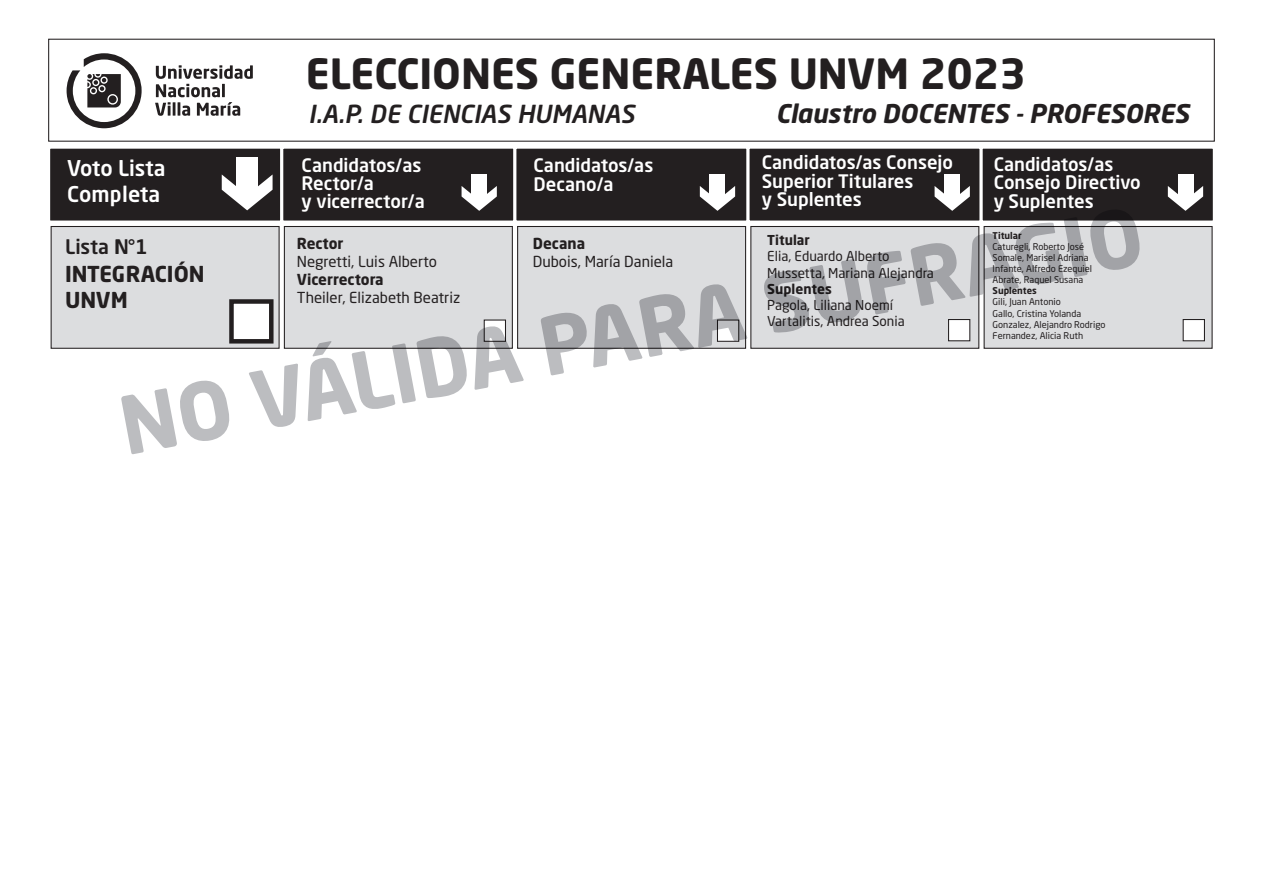
<style>
.page{position:relative;width:1263px;height:893px;background:#fff}
.page>*{position:absolute;margin:0;border:0;box-sizing:border-box;transform-origin:0 0}
.t1{font:700 79.2px "Neo Sans Std";color:#bcbdc0}
.t2{font:700 41.25px "Neo Sans Std";color:#231f20}
.t3{font:italic 700 25.5px "Neo Sans Std";color:#231f20}
.t4{font:italic 500 24.6px "Neo Sans Std";color:#231f20}
.t5{font:700 21.75px/26.1px "Neo Sans Std";color:#231f20}
.t6{font:500 21.45px/25.8px "Neo Sans Std";color:#fff}
.t7{font:500 19.8px "Neo Sans Std";color:#231f20}
.t8{font:500 18.45px/18.5px "Neo Sans Std";color:#fff}
.t9{font:15px "Neo Sans Std";color:#231f20}
.t10{font:700 15px "Neo Sans Std";color:#231f20}
.t11{font:13.5px/16.2px "Neo Sans Std";color:#231f20}
.t12{font:700 13.5px "Neo Sans Std";color:#231f20}
.t13{font:9.3px/11.1px "Neo Sans Std";color:#231f20}
.t14{font:700 9.3px "Neo Sans Std";color:#231f20}
</style>
<div class="page">
<div style="left:48px;top:39px;width:1167px;height:103px;border:1px solid #231f20"></div>
<svg style="left:155px;top:65px;width:98px;height:51px"></svg>
<svg style="left:67px;top:53px;width:75px;height:75px"></svg>
<div style="left:51px;top:226px;width:228px;height:122px;background:#dcdddf"></div>
<div style="left:51px;top:226px;width:229px;height:123px;border:1px solid #231f20"></div>
<div style="left:284px;top:226px;width:228px;height:122px;background:#dcdddf"></div>
<div style="left:284px;top:226px;width:229px;height:123px;border:1px solid #231f20"></div>
<div style="left:484px;top:320px;width:21px;height:21px;background:#fff"></div>
<div style="left:484px;top:319px;width:22px;height:23px;border:1px solid #231f20"></div>
<div style="left:518px;top:226px;width:228px;height:122px;background:#dcdddf"></div>
<div style="left:517px;top:226px;width:229px;height:123px;border:1px solid #231f20"></div>
<div style="left:717px;top:320px;width:22px;height:21px;background:#fff"></div>
<div style="left:717px;top:319px;width:22px;height:23px;border:1px solid #231f20"></div>
<div style="left:231px;top:301px;width:40px;height:40px;background:#fff"></div>
<div style="left:229px;top:299px;width:45px;height:45px;border:4px solid #231f20"></div>
<div style="left:751px;top:226px;width:228px;height:122px;background:#dcdddf"></div>
<div style="left:750px;top:226px;width:229px;height:123px;border:1px solid #231f20"></div>
<div style="left:984px;top:226px;width:228px;height:122px;background:#dcdddf"></div>
<div style="left:983px;top:226px;width:229px;height:123px;border:1px solid #231f20"></div>
<div style="left:49px;top:147px;width:233px;height:75px;background:#231f20"></div>
<div style="left:47px;top:146px;width:236px;height:78px;border:3px solid #fff"></div>
<div style="left:282px;top:147px;width:233px;height:75px;background:#231f20"></div>
<div style="left:280px;top:146px;width:236px;height:78px;border:3px solid #fff"></div>
<div style="left:515px;top:147px;width:233px;height:75px;background:#231f20"></div>
<div style="left:513px;top:146px;width:236px;height:78px;border:3px solid #fff"></div>
<div style="left:748px;top:147px;width:233px;height:75px;background:#231f20"></div>
<div style="left:746px;top:146px;width:237px;height:78px;border:3px solid #fff"></div>
<div style="left:981px;top:147px;width:233px;height:75px;background:#231f20"></div>
<div style="left:980px;top:146px;width:236px;height:78px;border:3px solid #fff"></div>
<svg style="left:222px;top:174px;width:51px;height:36px"></svg>
<div style="left:236px;top:157px;width:22px;height:40px;background:#fff"></div>
<svg style="left:1168px;top:186px;width:35px;height:25px"></svg>
<div style="left:1178px;top:174px;width:15px;height:27px;background:#fff"></div>
<svg style="left:934px;top:186px;width:36px;height:25px"></svg>
<div style="left:945px;top:174px;width:15px;height:27px;background:#fff"></div>
<svg style="left:700px;top:186px;width:35px;height:25px"></svg>
<div style="left:710px;top:174px;width:15px;height:27px;background:#fff"></div>
<svg style="left:462px;top:186px;width:35px;height:25px"></svg>
<div style="left:472px;top:174px;width:15px;height:27px;background:#fff"></div>
<div style="left:1183px;top:320px;width:21px;height:21px;background:#fff"></div>
<div style="left:1183px;top:319px;width:22px;height:22px;border:1px solid #231f20"></div>
<div style="left:948px;top:320px;width:22px;height:21px;background:#fff"></div>
<div style="left:948px;top:319px;width:22px;height:22px;border:1px solid #231f20"></div>
<h2 class="t2" style="left:306px;top:47px;width:722px">ELECCIONES GENERALES UNVM 2023</h2>
<h3 class="t4" style="left:309px;top:98px;width:327px">I.A.P. DE CIENCIAS HUMANAS</h3>
<h3 class="t3" style="left:776px;top:97px;width:415px">Claustro DOCENTES - PROFESORES</h3>
<h3 class="t6" style="left:67px;top:155px;width:100px">Voto Lista<br>Completa</h3>
<h3 class="t8" style="left:302px;top:155px;width:125px">Candidatos/as<br>Rector/a<br>y vicerrector/a</h3>
<h3 class="t8" style="left:534px;top:156px;width:121px">Candidatos/as<br>Decano/a</h3>
<h3 class="t8" style="left:762px;top:153px;width:193px">Candidatos/as Consejo<br>Superior Titulares<br>y Suplentes</h3>
<h3 class="t8" style="left:994px;top:154px;width:149px">Candidatos/as<br>Consejo Directivo y Suplentes</h3>
<p class="t14" style="left:992px;top:229px;width:31px">Titular</p>
<p class="t13" style="left:992px;top:241px;width:101px">Caturegli, Roberto José<br>Somale, Marisel Adriana<br>Infante, Alfredo Ezequiel<br>Abrate, Raquel Susana</p>
<p class="t14" style="left:992px;top:285px;width:46px">Suplentes</p>
<p class="t13" style="left:992px;top:296px;width:114px">Gili, Juan Antonio<br>Gallo, Cristina Yolanda<br>Gonzalez, Alejandro Rodrigo<br>Fernandez, Alicia Ruth</p>
<h1 class="t1" style="left:111px;top:380px;width:1041px;rotate:-11deg">NO VÁLIDA PARA SUFRAGIO</h1>
<h3 class="t12" style="left:767px;top:232px;width:44px">Titular</h3>
<h3 class="t11" style="left:767px;top:248px;width:168px">Elia, Eduardo Alberto<br>Mussetta, Mariana Alejandra</h3>
<h3 class="t12" style="left:767px;top:280px;width:66px">Suplentes</h3>
<h3 class="t11" style="left:767px;top:297px;width:139px">Pagola, Liliana Noemí<br>Vartalitis, Andrea Sonia</h3>
<h3 class="t10" style="left:297px;top:234px;width:48px">Rector</h3>
<h3 class="t9" style="left:297px;top:253px;width:142px">Negretti, Luis Alberto</h3>
<h3 class="t10" style="left:297px;top:270px;width:88px">Vicerrectora</h3>
<h3 class="t9" style="left:297px;top:289px;width:165px">Theiler, Elizabeth Beatriz</h3>
<h3 class="t10" style="left:533px;top:234px;width:54px">Decana</h3>
<h3 class="t9" style="left:533px;top:253px;width:142px">Dubois, María Daniela</h3>
<h3 class="t7" style="left:65px;top:234px;width:84px">Lista N°1</h3>
<h3 class="t5" style="left:65px;top:260px;width:141px">INTEGRACIÓN<br>UNVM</h3>
</div>
